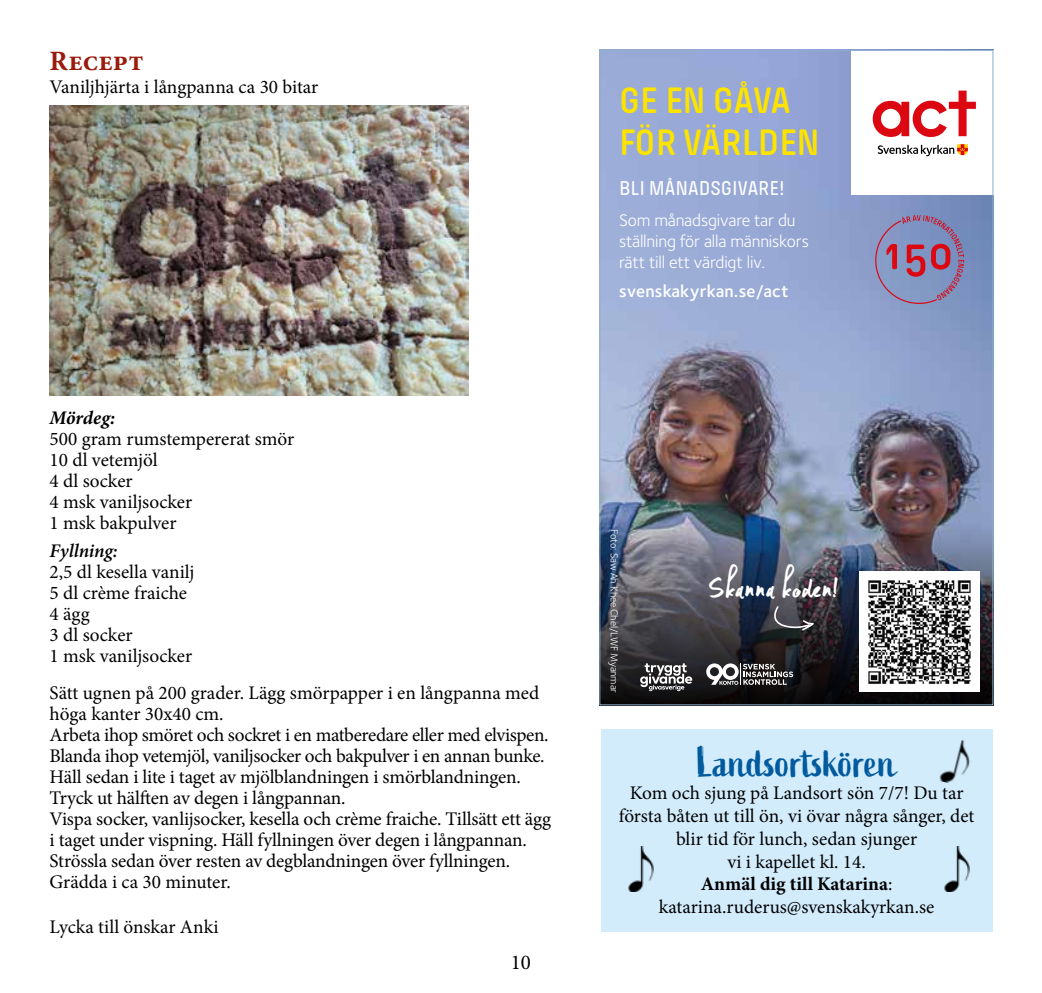
<style>
.page{position:relative;width:1042px;height:993px;background:#fff}
.page>*{position:absolute;margin:0;border:0;box-sizing:border-box;transform-origin:0 0}
.t1{font:42px "Active";letter-spacing:-.005em;color:#005a9d}
.t2{font:600 38.15px/41.6px "Pilcrow Soft";color:#fce400}
.t3{font:700 28px "Minion Pro";color:#991b0d}
.t4{font:27.82px "Formosa Upright";letter-spacing:-.01em;color:#fff}
.t5{font:21px "Minion Pro";color:#000}
.t6{font:500 20.82px "Pilcrow Soft";color:#fff}
.t7{font:19.25px/21px "Minion Pro";letter-spacing:-.01em;color:#000}
.t8{font:italic 600 19.25px "Minion Pro";letter-spacing:-.01em;color:#000}
.t9{font:italic 700 19.25px "Minion Pro";letter-spacing:-.005em;color:#000}
.t10{font:17.32px/20.8px "Foundry Sterling OT3";letter-spacing:-.01em;color:#fff}
.t11{font:600 17.32px "Foundry Sterling OT3";letter-spacing:.01em;color:#fff}
.t12{font:10.5px "Foundry Sterling OT3";letter-spacing:-.01em;color:#fff}
.s1{font-weight:700}
</style>
<div class="page">
<img style="left:50px;top:105px;width:418px;height:290px">
<img style="left:601px;top:52px;width:390px;height:419px">
<img style="left:601px;top:471px;width:390px;height:232px">
<svg style="left:706px;top:663px;width:87px;height:21px"></svg>
<svg style="left:640px;top:663px;width:52px;height:28px"></svg>
<img style="left:860px;top:571px;width:119px;height:120px">
<div style="left:851px;top:50px;width:142px;height:144px;background:#fff"></div>
<svg style="left:873px;top:91px;width:103px;height:46px"></svg>
<svg style="left:877px;top:144px;width:91px;height:12px"></svg>
<svg style="left:875px;top:215px;width:89px;height:89px;background:#8e7fa7"></svg>
<svg style="left:770px;top:604px;width:44px;height:27px"></svg>
<div style="left:601px;top:729px;width:391px;height:202px;background:#d2ecfc"></div>
<img style="left:944px;top:846px;width:26px;height:45px">
<img style="left:628px;top:846px;width:26px;height:45px">
<img style="left:939px;top:740px;width:31px;height:43px">
<h3 class="t3" style="left:50px;top:41px;width:95px">Recept</h3>
<p class="t7" style="left:50px;top:76px;width:270px">Vaniljhjärta i långpanna ca 30 bitar</p>
<p class="t9" style="left:50px;top:404px;width:67px">Mördeg:</p>
<p class="t7" style="left:50px;top:428px;width:246px">500 gram rumstempererat smör<br>10 dl vetemjöl<br>4 dl socker<br>4 msk vaniljsocker<br>1 msk bakpulver</p>
<p class="t8" style="left:50px;top:537px;width:70px">Fyllning:</p>
<p class="t7" style="left:50px;top:561px;width:146px">2,5 dl kesella vanilj<br>5 dl crème fraiche<br>4 ägg<br>3 dl socker<br>1 msk vaniljsocker</p>
<p class="t7" style="left:50px;top:681px;width:503px">Sätt ugnen på 200 grader. Lägg smörpapper i en långpanna med höga kanter 30x40 cm.<br>Arbeta ihop smöret och sockret i en matberedare eller med elvispen.<br>Blanda ihop vetemjöl, vaniljsocker och bakpulver i en annan bunke.<br>Häll sedan i lite i taget av mjölblandningen i smörblandningen.<br>Tryck ut hälften av degen i långpannan.<br>Vispa socker, vanlijsocker, kesella och crème fraiche. Tillsätt ett ägg i taget under vispning. Häll fyllningen över degen i långpannan.<br>Strössla sedan över resten av degblandningen över fyllningen.<br>Grädda i ca 30 minuter.</p>
<p class="t7" style="left:50px;top:916px;width:170px">Lycka till önskar Anki</p>
<p class="t5" style="left:511px;top:948px;width:22px">10</p>
<h2 class="t2" style="left:619px;top:81px;width:202px">GE EN GÅVA<br>FÖR VÄRLDEN</h2>
<p class="t6" style="left:619px;top:177px;width:167px">BLI MÅNADSGIVARE!</p>
<p class="t10" style="left:619px;top:209px;width:191px">Som månadsgivare tar du ställning för alla människors rätt till ett värdigt liv.</p>
<p class="t11" style="left:619px;top:277px;width:171px">svenskakyrkan.se/act</p>
<p class="t12" style="left:622px;top:529px;width:165px;rotate:90deg">Foto: Saw Ah Khee Chel/LWF Myanmar</p>
<h3 class="t4" style="left:710px;top:571px;width:130px">Skanna koden!</h3>
<h1 class="t1" style="left:697px;top:738px;width:200px">Landsortskören</h1>
<p class="t7" style="left:619px;top:781px;width:357px;line-height:22.8px;text-align:center">Kom och sjung på Landsort sön 7/7! Du tar första båten ut till ön, vi övar några sånger, det blir tid för lunch, sedan sjunger<br>vi i kapellet kl. 14.<br><span class="s1">Anmäl dig till Katarina</span>: katarina.ruderus@svenskakyrkan.se</p>
</div>
